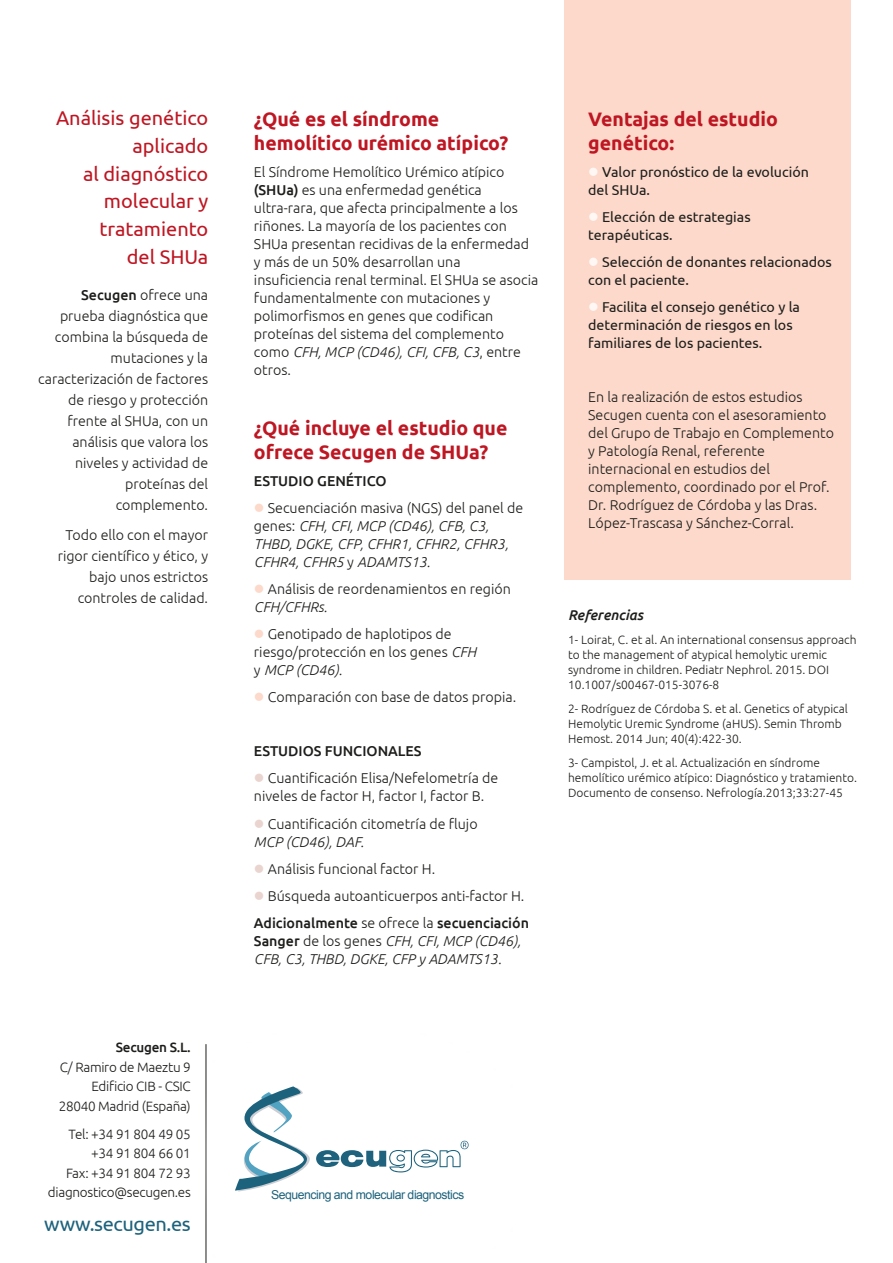
<style>
.page{position:relative;width:893px;height:1263px;background:#fff}
.page>*{position:absolute;margin:0;border:0;box-sizing:border-box;transform-origin:0 0}
.t1{font:19.95px/27.6px "Ubuntu";color:#be1622;text-align:right}
.t2{font:19.95px "Ubuntu";letter-spacing:-.02em;color:#1d627c}
.t3{font:700 19.5px/24px "Ubuntu";color:#be1622}
.t4{font:300 14.25px/18px "Ubuntu";color:#1d1d1b}
.t5{font:14.25px/18px "Ubuntu";color:#1d1d1b}
.t6{font:italic 300 14.25px/18px "Ubuntu";color:#1d1d1b}
.t7{font:500 14.25px "Ubuntu";color:#1d1d1b}
.t8{font:italic 500 14.25px "Ubuntu";color:#1d1d1b}
.t9{font:300 13.5px/19.5px "Ubuntu";letter-spacing:-.02em;color:#1d1d1b;text-align:right}
.t10{font:500 13.5px "Ubuntu";letter-spacing:-.02em;color:#1d1d1b}
.t11{font:12.3px "Arial";letter-spacing:-.04em;color:#1d627c}
.t12{font:300 12px/15px "Ubuntu";color:#1d1d1b}
.s1{font-weight:500}
.s2{font-style:italic}
.s3{color:#fcd9ca}
.s4{font-style:normal}
.s5{color:#ead4cf}
.s6{font-weight:500;font-style:normal}
.s7{color:rgb(255 255 255/.8)}
</style>
<div class="page">
<div style="left:565px;top:0;width:286px;height:579px;background:#fcd9ca"></div>
<img style="left:205px;top:1044px;width:261px;height:219px">
<svg style="left:316px;top:1141px;width:153px;height:31px"></svg>
<svg style="left:235px;top:1086px;width:75px;height:105px"></svg>
<h1 class="t1" style="left:56px;top:104px;width:154px">Análisis genético aplicado<br>al diagnóstico molecular y tratamiento<br>del SHUa</h1>
<p class="t4" style="left:38px;top:284px;width:171px;line-height:21px;text-align:right"><span class="s1">Secugen</span> ofrece una prueba diagnóstica que combina la búsqueda de mutaciones y la caracterización de factores de riesgo y protección frente al SHUa, con un análisis que valora los niveles y actividad de proteínas del complemento.</p>
<p class="t4" style="left:58px;top:524px;width:152px;line-height:21px;text-align:right">Todo ello con el mayor rigor científico y ético, y bajo unos estrictos controles de calidad.</p>
<p class="t10" style="left:116px;top:1038px;width:76px">Secugen S.L.</p>
<p class="t9" style="left:59px;top:1056px;width:134px">C/ Ramiro de Maeztu 9<br>Edificio CIB - CSIC<br>28040 Madrid (España)</p>
<p class="t9" style="left:48px;top:1124px;width:144px">Tel: +34 91 804 49 05 +34 91 804 66 01<br>Fax: +34 91 804 72 93 diagnostico@secugen.es</p>
<h1 class="t2" style="left:44px;top:1212px;width:148px">www.secugen.es</h1>
<h2 class="t3" style="left:254px;top:107px;width:256px">¿Qué es el síndrome hemolítico urémico atípico?</h2>
<p class="t4" style="left:254px;top:163px;width:286px">El Síndrome Hemolítico Urémico atípico <span class="s1">(SHUa)</span> es una enfermedad genética ultra-rara, que afecta principalmente a los riñones. La mayoría de los pacientes con SHUa presentan recidivas de la enfermedad y más de un 50% desarrollan una insuficiencia renal terminal. El SHUa se asocia fundamentalmente con mutaciones y polimorfismos en genes que codifican proteínas del sistema del complemento como <span class="s2">CFH, MCP (CD46), CFI, CFB, C3</span>, entre otros.</p>
<h2 class="t3" style="left:254px;top:416px;width:255px">¿Qué incluye el estudio que ofrece Secugen de SHUa?</h2>
<p class="t7" style="left:254px;top:472px;width:134px">ESTUDIO GENÉTICO</p>
<p class="t6" style="left:254px;top:499px;width:271px"><span class="s3">●</span> <span class="s4">Secuenciación masiva (NGS) del panel de genes:</span> CFH, CFI, MCP (CD46), CFB, C3, THBD, DGKE, CFP, CFHR1, CFHR2, CFHR3, CFHR4, CFHR5 <span class="s4">y</span> ADAMTS13.</p>
<p class="t4" style="left:254px;top:580px;width:258px"><span class="s3">●</span> Análisis de reordenamientos en región<br><span class="s2">CFH/CFHRs.</span></p>
<p class="t4" style="left:254px;top:625px;width:224px"><span class="s3">●</span> Genotipado de haplotipos de riesgo/protección en los genes <span class="s2">CFH </span>y <span class="s2">MCP (CD46).</span></p>
<p class="t4" style="left:254px;top:688px;width:264px"><span class="s3">●</span> Comparación con base de datos propia.</p>
<p class="t7" style="left:254px;top:742px;width:169px">ESTUDIOS FUNCIONALES</p>
<p class="t4" style="left:254px;top:769px;width:246px"><span class="s5">●</span> Cuantificación Elisa/Nefelometría de niveles de factor H, factor I, factor B.</p>
<p class="t4" style="left:254px;top:814px;width:225px"><span class="s5">●</span> Cuantificación citometría de flujo<br><span class="s2">MCP (CD46), DAF.</span></p>
<p class="t4" style="left:254px;top:859px;width:183px"><span class="s5">●</span> Análisis funcional factor H.</p>
<p class="t4" style="left:254px;top:881px;width:277px;line-height:27px"><span class="s5">●</span> Búsqueda autoanticuerpos anti-factor H.<br><span class="s1">Adicionalmente</span> se ofrece la <span class="s1">secuenciación</span></p>
<p class="t6" style="left:254px;top:931px;width:268px"><span class="s6">Sanger</span> <span class="s4">de los genes</span> CFH, CFI, MCP (CD46),<br>CFB, C3, THBD, DGKE, CFP y ADAMTS13.</p>
<h2 class="t3" style="left:588px;top:107px;width:191px">Ventajas del estudio genético:</h2>
<p class="t5" style="left:588px;top:163px;width:222px"><span class="s7">●</span> Valor pronóstico de la evolución del SHUa.</p>
<p class="t5" style="left:588px;top:208px;width:164px"><span class="s7">●</span> Elección de estrategias terapéuticas.</p>
<p class="t5" style="left:588px;top:253px;width:245px"><span class="s7">●</span> Selección de donantes relacionados con el paciente.</p>
<p class="t5" style="left:588px;top:298px;width:213px"><span class="s7">●</span> Facilita el consejo genético y la determinación de riesgos en los familiares de los pacientes.</p>
<p class="t4" style="left:588px;top:388px;width:247px">En la realización de estos estudios Secugen cuenta con el asesoramiento del Grupo de Trabajo en Complemento y Patología Renal, referente internacional en estudios del complemento, coordinado por el Prof.<br>Dr. Rodríguez de Córdoba y las Dras.<br>López-Trascasa y Sánchez-Corral.</p>
<p class="t8" style="left:568px;top:606px;width:76px">Referencias</p>
<p class="t12" style="left:568px;top:632px;width:290px">1- Loirat, C. et al. An international consensus approach to the management of atypical hemolytic uremic syndrome in children. Pediatr Nephrol. 2015. DOI 10.1007/s00467-015-3076-8</p>
<p class="t12" style="left:568px;top:701px;width:281px">2- Rodríguez de Córdoba S. et al. Genetics of atypical<br>Hemolytic Uremic Syndrome (aHUS). Semin Thromb<br>Hemost. 2014 Jun; 40(4):422-30.</p>
<p class="t12" style="left:568px;top:755px;width:290px">3- Campistol, J. et al. Actualización en síndrome hemolítico urémico atípico: Diagnóstico y tratamiento.<br>Documento de consenso. Nefrología.2013;33:27-45</p>
<p class="t11" style="left:271px;top:1187px;width:195px">Sequencing and molecular diagnostics</p>
</div>
